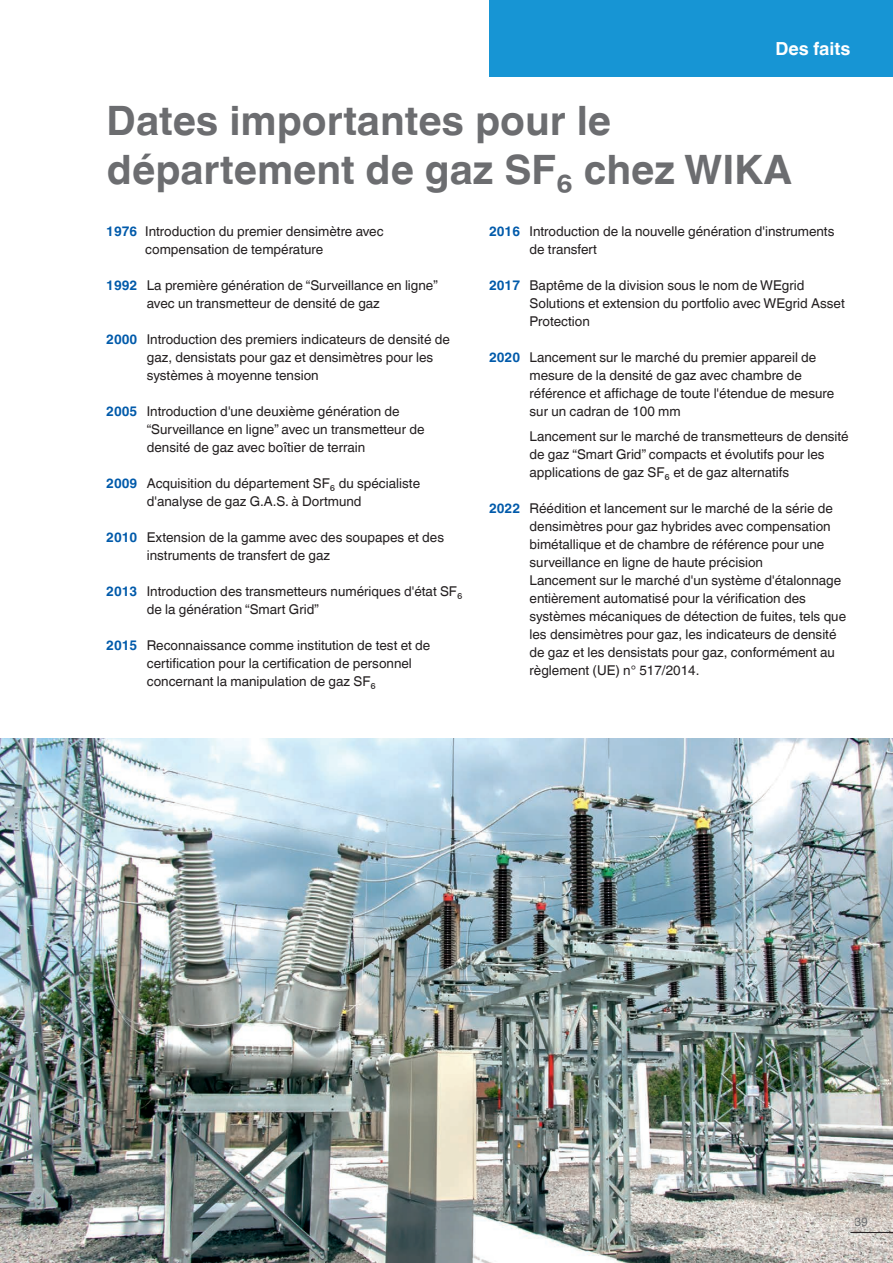
<style>
.page{position:relative;width:893px;height:1263px;background:#fff}
.page>*{position:absolute;margin:0;border:0;box-sizing:border-box;transform-origin:0 0}
.t1{font:700 40.5px/48.6px "Helvetica World";color:#6c6d70}
.t2{font:700 18px "Helvetica World";color:#fff}
.t3{font:13.5px/18px "Helvetica World";color:#231f20}
.t4{font:12px "Helvetica World";color:#6c6d70}
.s1{font-weight:700;color:#015aaa}
</style>
<div class="page">
<img style="left:1px;top:739px;width:892px;height:524px">
<div style="left:489px;top:0;width:404px;height:77px;background:#1795d4"></div>
<hr style="left:850px;top:1232px;width:43px;height:1px;background:#231f20">
<h2 class="t2" style="left:775px;top:39px;width:77px">Des faits</h2>
<h1 class="t1" style="left:107px;top:97px;width:687px">Dates importantes pour le département de gaz SF₆ chez WIKA</h1>
<p class="t3" style="left:529px;top:222px;width:306px;text-indent:-40px"><span class="s1">2016</span> Introduction de la nouvelle génération d'instruments de transfert</p>
<p class="t3" style="left:529px;top:276px;width:317px;text-indent:-40px"><span class="s1">2017</span> Baptême de la division sous le nom de WEgrid<br>Solutions et extension du portfolio avec WEgrid Asset<br>Protection</p>
<p class="t3" style="left:529px;top:348px;width:306px;text-indent:-40px"><span class="s1">2020</span> Lancement sur le marché du premier appareil de mesure de la densité de gaz avec chambre de référence et affichage de toute l'étendue de mesure sur un cadran de 100 mm</p>
<p class="t3" style="left:529px;top:428px;width:321px">Lancement sur le marché de transmetteurs de densité de gaz “Smart Grid” compacts et évolutifs pour les applications de gaz SF₆ et de gaz alternatifs</p>
<p class="t3" style="left:529px;top:500px;width:318px;text-indent:-40px"><span class="s1">2022</span> Réédition et lancement sur le marché de la série de densimètres pour gaz hybrides avec compensation bimétallique et de chambre de référence pour une surveillance en ligne de haute précision<br>Lancement sur le marché d'un système d'étalonnage entièrement automatisé pour la vérification des systèmes mécaniques de détection de fuites, tels que les densimètres pour gaz, les indicateurs de densité de gaz et les densistats pour gaz, conformément au règlement (UE) n° 517/2014.</p>
<p class="t3" style="left:145px;top:222px;width:240px;text-indent:-39px"><span class="s1">1976</span> Introduction du premier densimètre avec compensation de température</p>
<p class="t3" style="left:147px;top:276px;width:293px;text-indent:-40px"><span class="s1">1992</span> La première génération de “Surveillance en ligne” avec un transmetteur de densité de gaz</p>
<p class="t3" style="left:147px;top:330px;width:305px;text-indent:-40px"><span class="s1">2000</span> Introduction des premiers indicateurs de densité de gaz, densistats pour gaz et densimètres pour les systèmes à moyenne tension</p>
<p class="t3" style="left:147px;top:402px;width:279px;text-indent:-40px"><span class="s1">2005</span> Introduction d'une deuxième génération de “Surveillance en ligne” avec un transmetteur de densité de gaz avec boîtier de terrain</p>
<p class="t3" style="left:147px;top:474px;width:275px;text-indent:-40px"><span class="s1">2009</span> Acquisition du département SF₆ du spécialiste d'analyse de gaz G.A.S. à Dortmund</p>
<p class="t3" style="left:147px;top:528px;width:299px;text-indent:-40px"><span class="s1">2010</span> Extension de la gamme avec des soupapes et des instruments de transfert de gaz</p>
<p class="t3" style="left:147px;top:582px;width:317px;text-indent:-40px"><span class="s1">2013</span> Introduction des transmetteurs numériques d'état SF₆ de la génération “Smart Grid”</p>
<p class="t3" style="left:147px;top:636px;width:285px;text-indent:-40px"><span class="s1">2015</span> Reconnaissance comme institution de test et de certification pour la certification de personnel concernant la manipulation de gaz SF₆</p>
<p class="t4" style="left:854px;top:1215px;width:15px">39</p>
</div>
